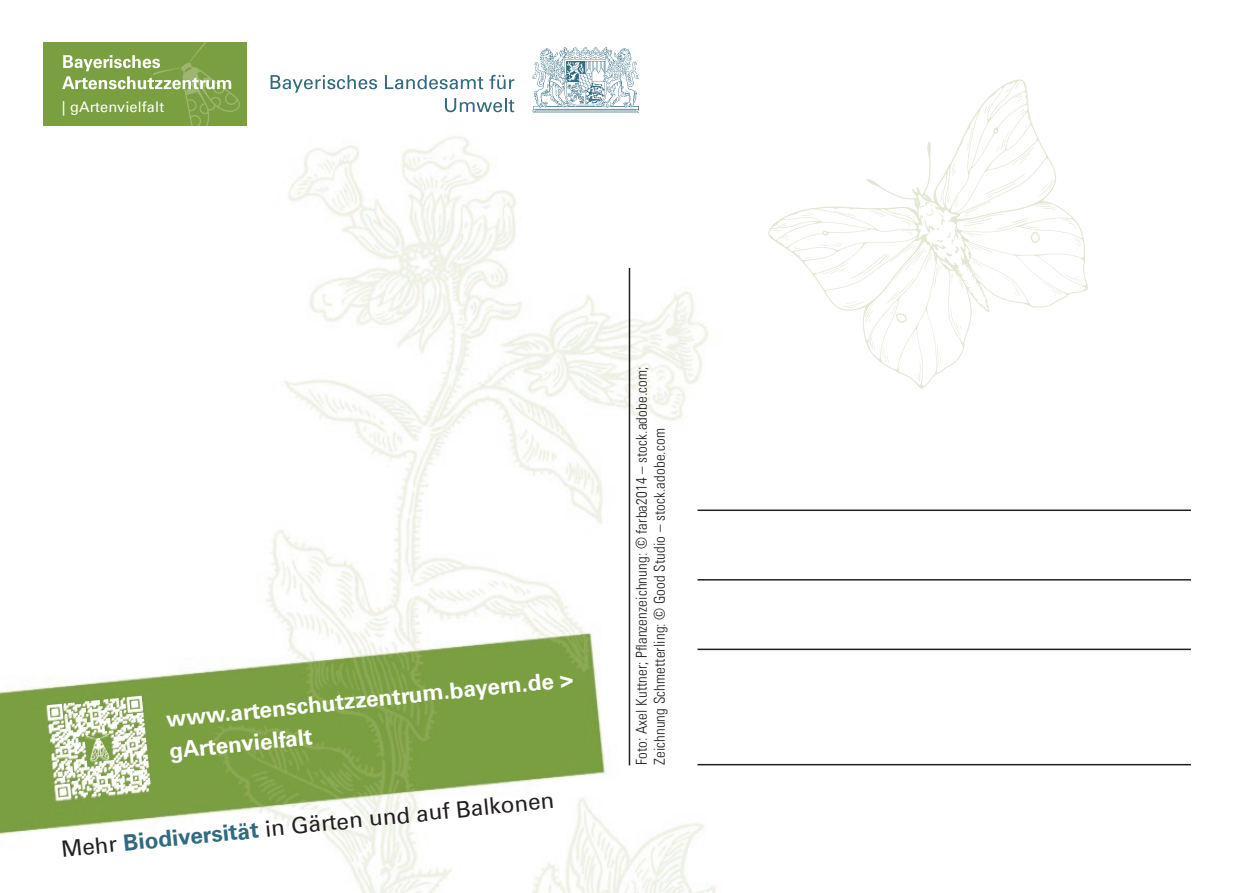
<style>
.page{position:relative;width:1259px;height:893px;background:#fff}
.page>*{position:absolute;margin:0;border:0;box-sizing:border-box;transform-origin:0 0}
.t1{font:700 22.5px "Univers Com 65";color:#fff}
.t2{font:22.5px "Univers Com 55 Roman";color:#231f20}
.t3{font:15px/18px "Univers Com 47 Light Cond";letter-spacing:.01em;color:#231f20}
.t4{font:14.4px "Univers Com 55 Roman";letter-spacing:.01em;color:#fff}
.s1{font-family:"Univers Com 65";font-weight:700;color:#316b81}
</style>
<div class="page">
<img style="left:0;top:52px;width:810px;height:841px">
<hr style="left:697px;top:509px;width:494px;height:2px;background:#231f20">
<hr style="left:697px;top:579px;width:494px;height:2px;background:#231f20">
<hr style="left:697px;top:649px;width:494px;height:1px;background:#231f20">
<hr style="left:697px;top:764px;width:494px;height:1px;background:#231f20">
<svg style="left:47px;top:696px;width:103px;height:104px"></svg>
<div style="left:43px;top:43px;width:203px;height:83px;background:#799f40"></div>
<svg style="left:62px;top:43px;width:178px;height:83px"></svg>
<svg style="left:271px;top:75px;width:106px;height:18px"></svg>
<svg style="left:385px;top:75px;width:98px;height:14px"></svg>
<svg style="left:489px;top:75px;width:25px;height:14px"></svg>
<svg style="left:445px;top:98px;width:69px;height:14px"></svg>
<img style="left:532px;top:48px;width:106px;height:64px">
<svg style="left:735px;top:53px;width:75px;height:394px"></svg>
<svg style="left:768px;top:80px;width:320px;height:309px"></svg>
<hr style="left:629px;top:268px;width:1px;height:497px;background:#231f20">
<p class="t4" style="left:62px;top:99px;width:104px">| gArtenvielfalt</p>
<p class="t1" style="left:165px;top:707px;width:410px;rotate:-6deg">www.artenschutzzentrum.bayern.de &gt;</p>
<p class="t1" style="left:168px;top:738px;width:145px;rotate:-6deg">gArtenvielfalt</p>
<p class="t2" style="left:60px;top:837px;width:497px;rotate:-6deg">Mehr <span class="s1">Biodiversität</span> in Gärten und auf Balkonen</p>
<p class="t3" style="left:632px;top:765px;width:400px;rotate:-90deg">Foto: Axel Kuttner; Pflanzenzeichnung: © farba2014 – stock.adobe.com;<br>Zeichnung Schmetterling: © Good Studio – stock.adobe.com</p>
</div>
